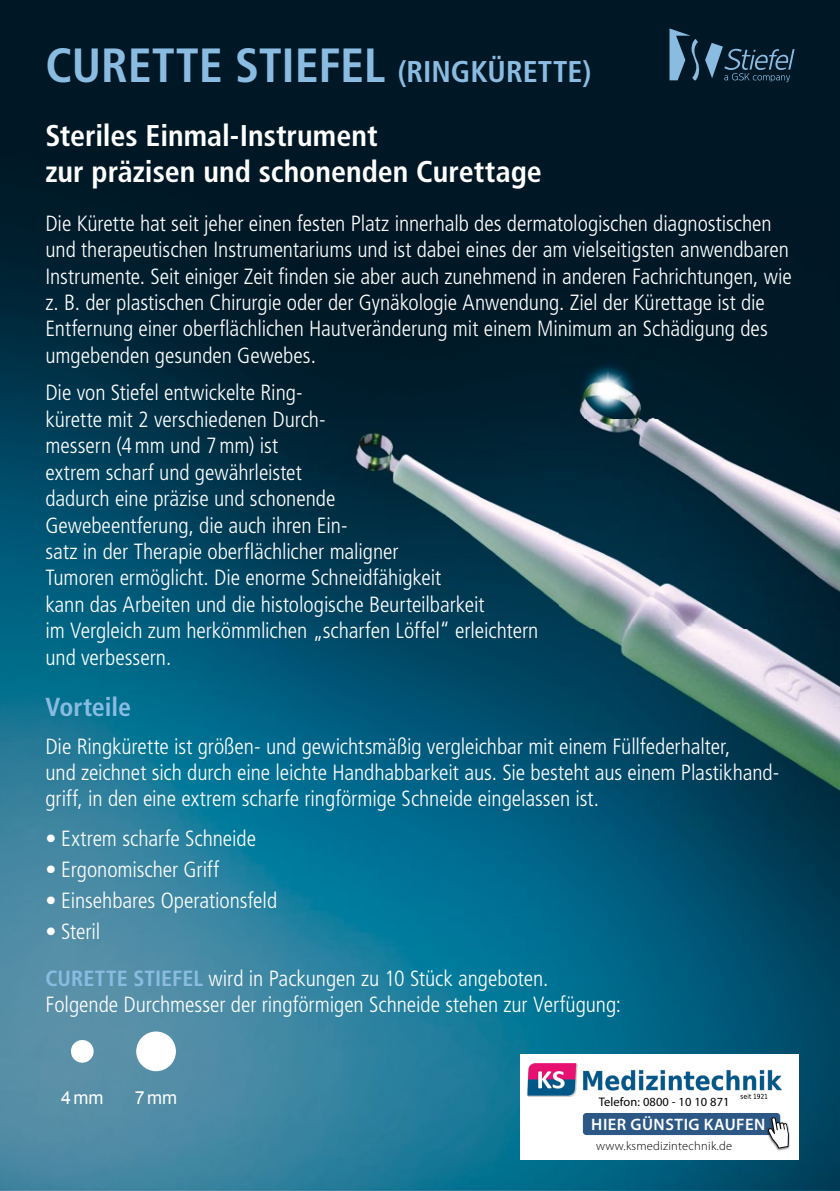
<style>
.page{position:relative;width:840px;height:1191px;background:#fff}
.page>*{position:absolute;margin:0;border:0;box-sizing:border-box;transform-origin:0 0}
.t1{font:700 condensed 48px "Frutiger LT Std";letter-spacing:-.005em;color:#8abce2}
.t2{font:700 condensed 30px/36px "Frutiger LT Std";color:#fff}
.t3{font:700 condensed 26px "Frutiger LT Std";letter-spacing:-.005em;color:#8abce2}
.t4{font:300 condensed 22px/26.4px "Frutiger LT Std";letter-spacing:-.005em;color:#fff}
.t5{font:18px "Arial";color:#fff}
.t6{font:600 16.6px "Myriad Pro";letter-spacing:.03em;color:#fff}
.t7{font:300 12.4px "Myriad Pro";letter-spacing:.02em;color:#010202}
.t8{font:12.4px "Myriad Pro";letter-spacing:.01em;color:#010202}
.s1{font-size:30px}
.s2{font-weight:700;color:#8abce2}
</style>
<div class="page">
<img style="left:0;top:0;width:839px;height:1190px">
<div style="left:43px;top:43px;width:563px;height:60px;background:#001725"></div>
<svg style="left:669px;top:28px;width:125px;height:54px;background:#1f3d50"></svg>
<div style="left:71px;top:1040px;width:23px;height:22px;background:#fff;border-radius:50%"></div>
<div style="left:136px;top:1031px;width:40px;height:40px;background:#fff;border-radius:50%"></div>
<div style="left:520px;top:1053px;width:278px;height:106px;background:#fff"></div>
<img style="left:776px;top:1125px;width:13px;height:25px">
<svg style="left:582px;top:1113px;width:206px;height:35px"></svg>
<div style="left:596px;top:1141px;width:135px;height:9px;background:#fff"></div>
<img style="left:527px;top:1063px;width:254px;height:36px">
<img style="left:598px;top:1097px;width:128px;height:2px">
<h1 class="t1" style="left:45px;top:37px;width:547px">CURETTE STIEFEL <span class="s1">(RINGKÜRETTE)</span></h1>
<h2 class="t2" style="left:45px;top:117px;width:497px">Steriles Einmal-Instrument<br>zur präzisen und schonenden Curettage</h2>
<p class="t4" style="left:45px;top:210px;width:747px">Die Kürette hat seit jeher einen festen Platz innerhalb des dermatologischen diagnostischen und therapeutischen Instrumentariums und ist dabei eines der am vielseitigsten anwendbaren Instrumente. Seit einiger Zeit finden sie aber auch zunehmend in anderen Fachrichtungen, wie z. B. der plastischen Chirurgie oder der Gynäkologie Anwendung. Ziel der Kürettage ist die Entfernung einer oberflächlichen Hautveränderung mit einem Minimum an Schädigung des umgebenden gesunden Gewebes.</p>
<p class="t4" style="left:45px;top:380px;width:494px">Die von Stiefel entwickelte Ring-<br>kürette mit 2 verschiedenen Durch-<br>messern (4 mm und 7 mm) ist<br>extrem scharf und gewährleistet<br>dadurch eine präzise und schonende<br>Gewebeentferung, die auch ihren Ein-<br>satz in der Therapie oberflächlicher maligner<br>Tumoren ermöglicht. Die enorme Schneidfähigkeit<br>kann das Arbeiten und die histologische Beurteilbarkeit<br>im Vergleich zum herkömmlichen „scharfen Löffel“ erleichtern und verbessern.</p>
<p class="t3" style="left:45px;top:691px;width:87px">Vorteile</p>
<p class="t4" style="left:45px;top:733px;width:735px">Die Ringkürette ist größen- und gewichtsmäßig vergleichbar mit einem Füllfederhalter,<br>und zeichnet sich durch eine leichte Handhabbarkeit aus. Sie besteht aus einem Plastikhand&shy;griff, in den eine extrem scharfe ringförmige Schneide eingelassen ist.</p>
<p class="t4" style="left:45px;top:825px;width:212px">• Extrem scharfe Schneide</p>
<p class="t4" style="left:45px;top:856px;width:175px">• Ergonomischer Griff</p>
<p class="t4" style="left:45px;top:887px;width:233px">• Einsehbares Operationsfeld</p>
<p class="t4" style="left:45px;top:908px;width:504px;line-height:47px">• Steril<br><span class="s2">CURETTE STIEFEL</span> wird in Packungen zu 10 Stück angeboten.</p>
<p class="t4" style="left:45px;top:991px;width:577px">Folgende Durchmesser der ringförmigen Schneide stehen zur Verfügung:</p>
<p class="t5" style="left:61px;top:1085px;width:44px">4 mm</p>
<p class="t5" style="left:135px;top:1085px;width:44px">7 mm</p>
<p class="t8" style="left:598px;top:1094px;width:132px">Telefon: 0800 - 10 10 871</p>
<p class="t6" style="left:591px;top:1113px;width:176px">HIER GÜNSTIG KAUFEN</p>
<p class="t7" style="left:595px;top:1138px;width:138px">www.ksmedizintechnik.de</p>
</div>
